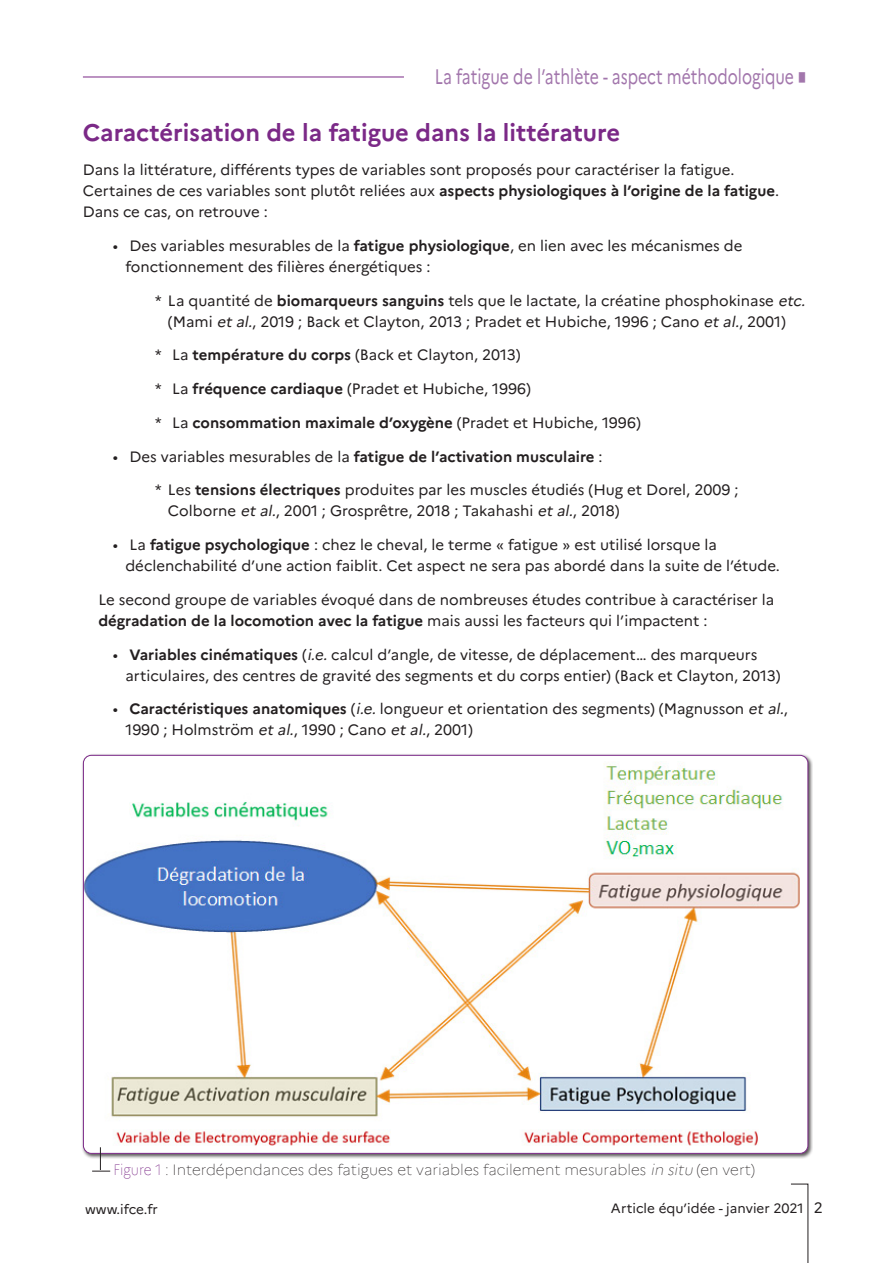
<style>
.page{position:relative;width:893px;height:1263px;background:#fff}
.page>*{position:absolute;margin:0;border:0;box-sizing:border-box;transform-origin:0 0}
.sous-titre{font:700 24px "Marianne";color:#7b2987}
.t1{font:21px "Marianne";color:#a276ac;scale:.75 1}
.titre_paragraphe{font:15px/21px "Marianne";color:#231f20}
.t2{font:700 15px "Marianne";color:#231f20}
.t3{font:100 15px "Marianne";color:#231f20;scale:.9 1}
.t4{font:13.5px "Marianne";color:#231f20}
.s1{font-weight:700}
.s2{font-style:italic}
.s3{font-weight:400}
.s4{color:#7b2987}
.s5{font-size:15px}
</style>
<div class="page">
<svg style="left:791px;top:1183px;width:18px;height:80px"></svg>
<hr style="left:83px;top:77px;width:321px;height:1px;background:#7b2987">
<div style="left:81px;top:753px;width:732px;height:406px;background:#231f20;opacity:.75"></div>
<img style="left:83px;top:755px;width:725px;height:398px">
<svg style="left:92px;top:1147px;width:18px;height:24px"></svg>
<h2 class="t1" style="left:435px;top:63px;width:497px">La fatigue de l’athlète - aspect méthodologique ■</h2>
<p class="sous-titre" style="left:83px;top:118px;width:539px">Caractérisation de la fatigue dans la littérature</p>
<p class="titre_paragraphe" style="left:83px;top:159px;width:698px">Dans la littérature, différents types de variables sont proposés pour caractériser la fatigue.<br>Certaines de ces variables sont plutôt reliées aux <span class="s1">aspects physiologiques à l’origine de la fatigue</span>.<br>Dans ce cas, on retrouve :</p>
<p class="titre_paragraphe" style="left:125px;top:235px;width:619px;text-indent:-13px">• Des variables mesurables de la <span class="s1">fatigue physiologique</span>, en lien avec les mécanismes de fonctionnement des filières énergétiques :</p>
<p class="titre_paragraphe" style="left:168px;top:290px;width:642px;text-indent:-13px">* La quantité de <span class="s1">biomarqueurs sanguins</span> tels que le lactate, la créatine phosphokinase <span class="s2">etc. </span>(Mami <span class="s2">et al.</span>, 2019 ; Back et Clayton, 2013 ; Pradet et Hubiche, 1996 ; Cano <span class="s2">et al.</span>, 2001)</p>
<p class="titre_paragraphe" style="left:155px;top:344px;width:367px">* La <span class="s1">température du corps</span> (Back et Clayton, 2013)</p>
<p class="titre_paragraphe" style="left:155px;top:378px;width:377px">* La <span class="s1">fréquence cardiaque</span> (Pradet et Hubiche, 1996)</p>
<p class="t2" style="left:155px;top:413px;width:487px"><span class="s3">* La</span> consommation maximale d’oxygène <span class="s3">(Pradet et Hubiche, 1996)</span></p>
<p class="t2" style="left:113px;top:447px;width:491px"><span class="s3">• Des variables mesurables de la</span> fatigue de l’activation musculaire <span class="s3">:</span></p>
<p class="titre_paragraphe" style="left:168px;top:479px;width:572px;text-indent:-13px">* Les <span class="s1">tensions électriques</span> produites par les muscles étudiés (Hug et Dorel, 2009 ;<br>Colborne <span class="s2">et al.</span>, 2001 ; Grosprêtre, 2018 ; Takahashi <span class="s2">et al.</span>, 2018)</p>
<p class="titre_paragraphe" style="left:125px;top:534px;width:656px;text-indent:-13px">• La <span class="s1">fatigue psychologique</span> : chez le cheval, le terme « fatigue » est utilisé lorsque la déclenchabilité d’une action faiblit. Cet aspect ne sera pas abordé dans la suite de l’étude.</p>
<p class="titre_paragraphe" style="left:98px;top:589px;width:677px">Le second groupe de variables évoqué dans de nombreuses études contribue à caractériser la <span class="s1">dégradation de la locomotion avec la fatigue</span> mais aussi les facteurs qui l’impactent :</p>
<p class="titre_paragraphe" style="left:125px;top:644px;width:657px;text-indent:-13px">• <span class="s1">Variables cinématiques</span> (<span class="s2">i.e.</span>calcul d’angle, de vitesse, de déplacement… des marqueurs articulaires, des centres de gravité des segments et du corps entier) (Back et Clayton, 2013)</p>
<p class="titre_paragraphe" style="left:125px;top:699px;width:664px;text-indent:-13px">• <span class="s1">Caractéristiques anatomiques</span> (<span class="s2">i.e.</span>longueur et orientation des segments) (Magnusson <span class="s2">et al.</span>,<br>1990 ; Holmström <span class="s2">et al.</span>, 1990 ; Cano <span class="s2">et al.</span>, 2001)</p>
<p class="t3" style="left:113px;top:1160px;width:714px"><span class="s4">Figure 1</span> : Interdépendances des fatigues et variables facilement mesurables <span class="s2">in situ</span> (en vert)</p>
<p class="t4" style="left:85px;top:1201px;width:74px">www.ifce.fr</p>
<p class="t4" style="left:611px;top:1200px;width:213px">Article équ’idée - janvier 2021 <span class="s5">2</span></p>
</div>
